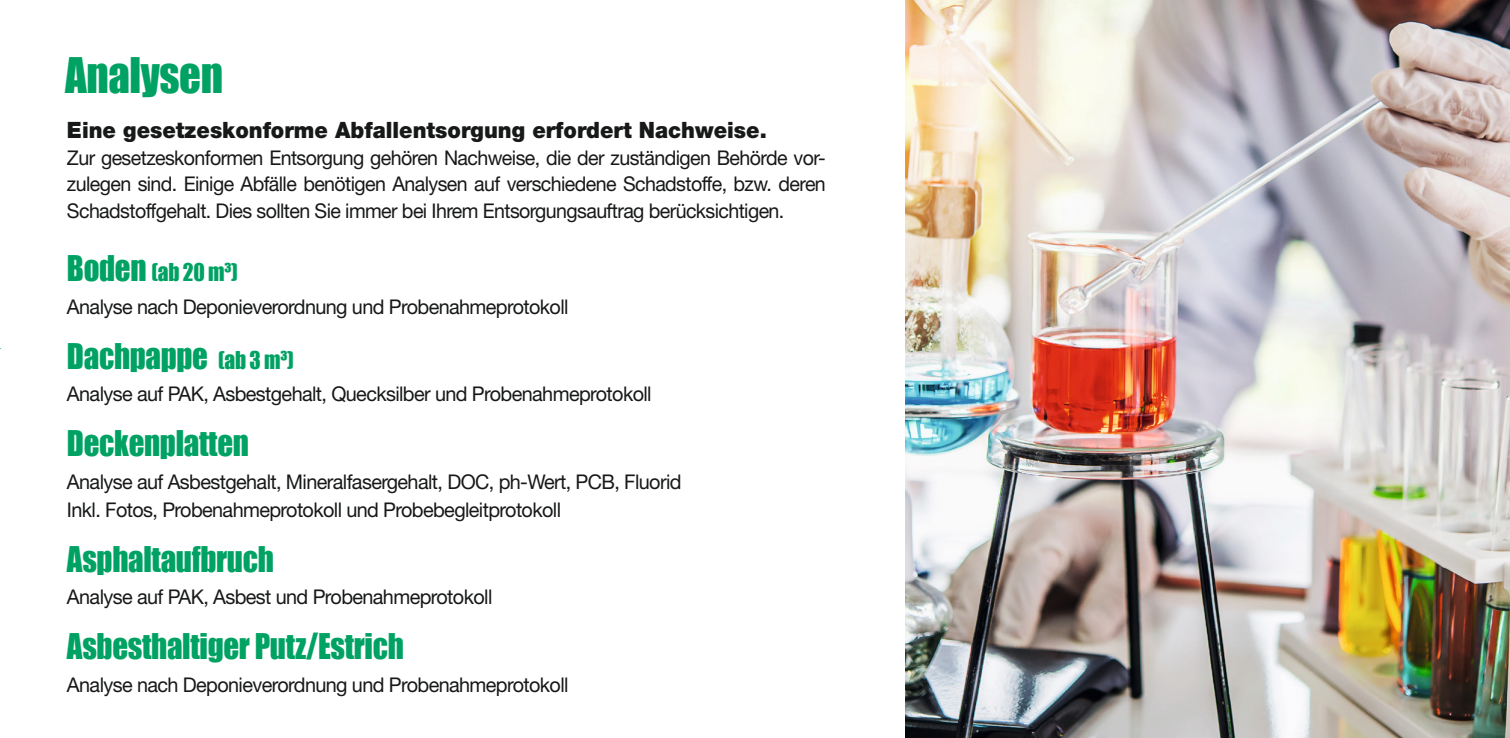
<style>
.page{position:relative;width:1510px;height:738px;background:#fff}
.page>*{position:absolute;margin:0;border:0;box-sizing:border-box;transform-origin:0 0}
.t1{font:45px "Impact";letter-spacing:-.01em;color:#00a263;scale:.95 1}
.t2{font:32.5px "Impact";letter-spacing:-.01em;color:#00a263;scale:.95 1}
.t3{font:900 22.5px "Helvetica Neue LT Std";color:#171818;scale:.95 1}
.t4{font:22.5px "Impact";color:#00a263;scale:.95 1}
.t5{font:20.25px/26.8px "Helvetica Neue LT Std";letter-spacing:-.03em;color:#171818;text-align:justify}
.s1{font-size:32.5px}
.s2{font-size:22.5px}
</style>
<div class="page">
<img style="left:905px;top:0;width:604px;height:737px">
<h1 class="t1" style="left:65px;top:40px;width:168px">Analysen</h1>
<p class="t3" style="left:67px;top:116px;width:738px">Eine gesetzeskonforme Abfallentsorgung erfordert Nachweise.</p>
<p class="t5" style="left:67px;top:144px;width:760px">Zur gesetzeskonformen Entsorgung gehören Nachweise, die der zuständigen Behörde vor&shy;zulegen sind. Einige Abfälle benötigen Analysen auf verschiedene Schadstoffe, bzw. deren Schadstoffgehalt. Dies sollten Sie immer bei Ihrem Entsorgungsauftrag berücksichtigen.</p>
<p class="t4" style="left:67px;top:255px;width:181px"><span class="s1">Boden</span> (ab 20 m³)</p>
<p class="t5" style="left:67px;top:292px;width:503px">Analyse nach Deponieverordnung und Probenahmeprotokoll</p>
<h2 class="t2" style="left:67px;top:330px;width:240px">Dachpappe <span class="s2">(ab 3 m³)</span></h2>
<p class="t5" style="left:67px;top:380px;width:586px">Analyse auf PAK, Asbestgehalt, Quecksilber und Probenahmeprotokoll</p>
<h2 class="t2" style="left:67px;top:418px;width:193px">Deckenplatten</h2>
<p class="t5" style="left:67px;top:467px;width:616px;line-height:27.5px">Analyse auf Asbestgehalt, Mineralfasergehalt, DOC, ph-Wert, PCB, Fluorid<br>Inkl. Fotos, Probenahmeprotokoll und Probebegleitprotokoll</p>
<h2 class="t2" style="left:67px;top:533px;width:219px">Asphaltaufbruch</h2>
<p class="t5" style="left:67px;top:582px;width:427px">Analyse auf PAK, Asbest und Probenahmeprotokoll</p>
<h2 class="t2" style="left:67px;top:620px;width:356px">Asbesthaltiger Putz/Estrich</h2>
<p class="t5" style="left:67px;top:670px;width:503px">Analyse nach Deponieverordnung und Probenahmeprotokoll</p>
</div>
